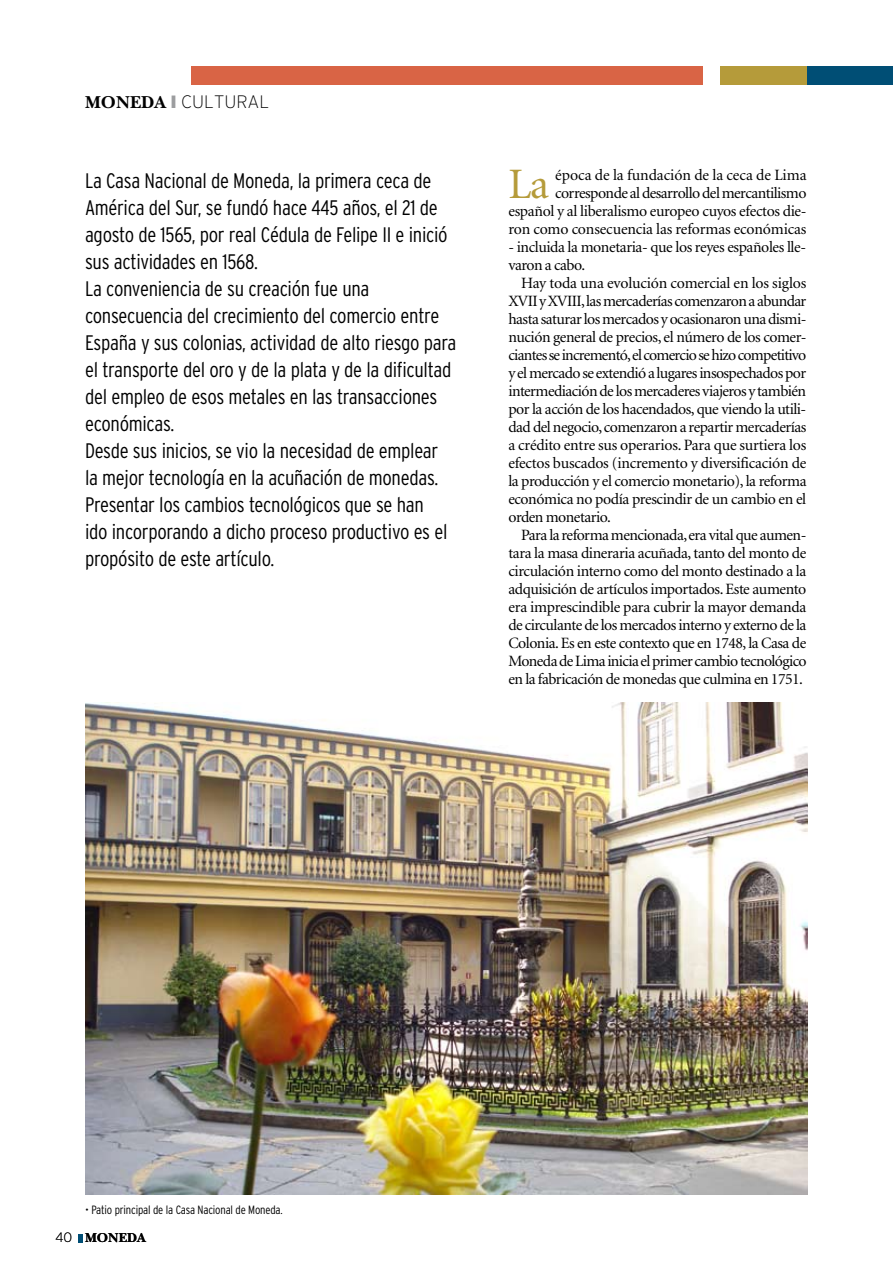
<style>
.page{position:relative;width:893px;height:1276px;background:#fff}
.page>*{position:absolute;margin:0;border:0;box-sizing:border-box;transform-origin:0 0}
.t1{font:43.5px "Minion";color:#b59b3a}
.t2{font:300 condensed 21px/27px "Interstate";letter-spacing:-.015em;color:#000}
.t3{font:200 18px "Interstate";color:#000}
.t4{font:15.75px/18px "Minion";letter-spacing:-.025em;color:#000;text-align:justify}
.t5{font:13.5px "New Baskerville Bold SC";color:#000}
.t6{font:300 condensed 12px "Interstate";letter-spacing:-.015em;color:#000}
.s1{font-family:"New Baskerville Bold SC";font-weight:400}
.s2{color:#9c9d9f}
.s3{font-family:"Interstate";font-weight:200}
</style>
<div class="page">
<svg style="left:79px;top:1234px;width:4px;height:8px"></svg>
<div style="left:191px;top:67px;width:511px;height:18px;background:#d96445"></div>
<div style="left:721px;top:67px;width:87px;height:18px;background:#b59b3a"></div>
<div style="left:808px;top:67px;width:85px;height:18px;background:#004e75"></div>
<img style="left:85px;top:702px;width:723px;height:492px">
<p class="t3" style="left:85px;top:92px;width:186px"><span class="s1">MONEDA</span> <span class="s2">❙</span> CULTURAL</p>
<p class="t2" style="left:85px;top:167px;width:373px">La Casa Nacional de Moneda, la primera ceca de América del Sur, se fundó hace 445 años, el 21 de agosto de 1565, por real Cédula de Felipe II e inició sus actividades en 1568.<br>La conveniencia de su creación fue una consecuencia del crecimiento del comercio entre España y sus colonias, actividad de alto riesgo para el transporte del oro y de la plata y de la dificultad del empleo de esos metales en las transacciones económicas.<br>Desde sus inicios, se vio la necesidad de emplear la mejor tecnología en la acuñación de monedas.<br>Presentar los cambios tecnológicos que se han<br>ido incorporando a dicho proceso productivo es el propósito de este artículo.</p>
<p class="t4" style="left:508px;top:167px;width:300px;text-align:right">época de la fundación de la ceca de Lima corresponde al desarrollo del mercantilismo español y al liberalismo europeo cuyos efectos die&shy;ron como consecuencia las reformas económicas</p>
<p class="t4" style="left:508px;top:239px;width:299px">- incluida la monetaria- que los reyes españoles lle&shy;varon a cabo.</p>
<p class="t4" style="left:508px;top:275px;width:300px;text-indent:13px">Hay toda una evolución comercial en los siglos XVII y XVIII, las mercaderías comenzaron a abundar hasta saturar los mercados y ocasionaron una dismi&shy;nución general de precios, el número de los comer&shy;ciantes se incrementó, el comercio se hizo competitivo y el mercado se extendió a lugares insospechados por intermediación de los mercaderes viajeros y también por la acción de los hacendados, que viendo la utili&shy;dad del negocio, comenzaron a repartir mercaderías a crédito entre sus operarios. Para que surtiera los efectos buscados (incremento y diversificación de la producción y el comercio monetario), la reforma económica no podía prescindir de un cambio en el orden monetario.</p>
<p class="t4" style="left:508px;top:527px;width:300px;text-indent:13px">Para la reforma mencionada, era vital que aumen&shy;tara la masa dineraria acuñada, tanto del monto de circulación interno como del monto destinado a la adquisición de artículos importados. Este aumento era imprescindible para cubrir la mayor demanda de circulante de los mercados interno y externo de la Colonia. Es en este contexto que en 1748, la Casa de Moneda de Lima inicia el primer cambio tecnológico en la fabricación de monedas que culmina en 1751.</p>
<h1 class="t1" style="left:508px;top:163px;width:42px">La</h1>
<p class="t6" style="left:85px;top:1203px;width:199px">• Patio principal de la Casa Nacional de Moneda.</p>
<p class="t5" style="left:55px;top:1230px;width:92px"><span class="s3">40</span> MONEDA</p>
</div>
